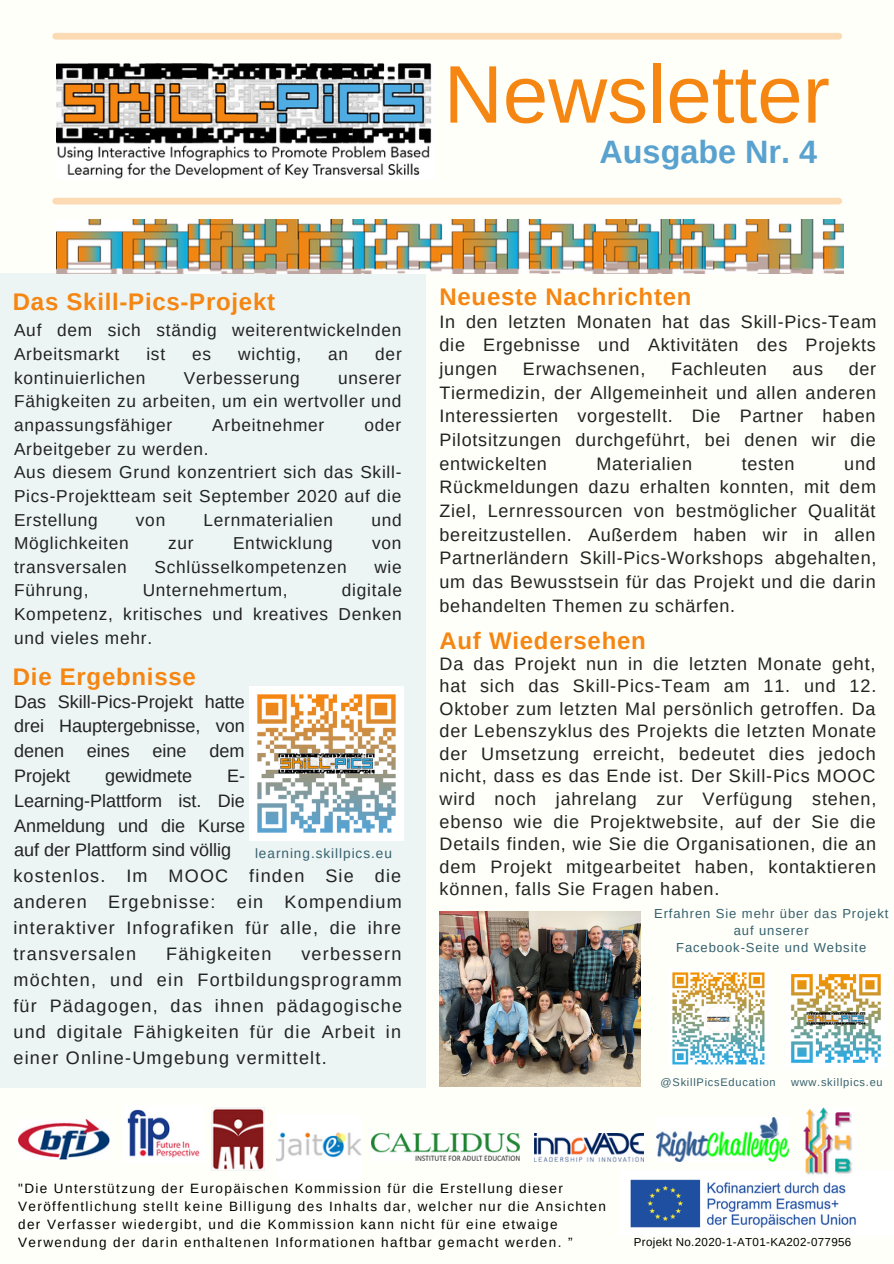
<style>
.page{position:relative;width:894px;height:1264px;background:#fff}
.page>*{position:absolute;margin:0;border:0;box-sizing:border-box;transform-origin:0 0}
.t1{font:81.75px "Arimo";color:#f58612}
.t2{font:700 32.4px "Arimo";color:#59a2d0}
.t3{font:700 24px "Arimo";letter-spacing:.03em;color:#f58612}
.t4{font:18px/23.7px "Arimo";letter-spacing:.04em;color:#222;text-align:justify}
.t5{font:18px/25.5px "Arimo";letter-spacing:.065em;color:#222}
.t6{font:18px "Arimo";color:#222}
.t7{font:17.25px/23.7px "Arimo";letter-spacing:.045em;color:#222}
.t8{font:13.65px "Arimo";letter-spacing:.07em;color:#34606d}
.t9{font:13.5px/18px "Arimo";letter-spacing:.105em;color:#000}
.t10{font:13.05px/16.8px "Arimo";letter-spacing:.07em;color:#34606d;text-align:center}
.t11{font:11.55px "Arimo";letter-spacing:.03em;color:#000}
.t12{font:10.95px "Arimo";letter-spacing:.07em;color:#34606d}
</style>
<div class="page">
<div style="left:0;top:0;width:893px;height:1263px;background:#fffff9"></div>
<img style="left:57px;top:63px;width:375px;height:116px">
<div style="left:0;top:273px;width:425px;height:814px;background:#ecf4f4"></div>
<div style="left:56px;top:33px;width:782px;height:7px;background:#fcdbb4"></div>
<div style="left:56px;top:198px;width:782px;height:6px;background:#fcdbb4"></div>
<img style="left:57px;top:219px;width:785px;height:54px">
<img style="left:791px;top:974px;width:90px;height:89px">
<img style="left:672px;top:972px;width:93px;height:93px">
<img style="left:250px;top:687px;width:153px;height:153px">
<img style="left:439px;top:911px;width:201px;height:175px">
<img style="left:630px;top:1179px;width:226px;height:49px">
<img style="left:803px;top:1107px;width:49px;height:68px">
<img style="left:276px;top:1132px;width:85px;height:30px">
<img style="left:211px;top:1107px;width:53px;height:63px">
<img style="left:18px;top:1119px;width:91px;height:40px">
<img style="left:371px;top:1133px;width:148px;height:27px">
<img style="left:127px;top:1109px;width:73px;height:49px">
<img style="left:534px;top:1133px;width:109px;height:28px">
<img style="left:656px;top:1117px;width:132px;height:44px">
<h1 class="t1" style="left:443px;top:49px;width:387px">Newsletter</h1>
<h2 class="t2" style="left:599px;top:134px;width:219px">Ausgabe Nr. 4</h2>
<h3 class="t3" style="left:13px;top:288px;width:264px">Das Skill-Pics-Projekt</h3>
<p class="t7" style="left:14px;top:318px;width:389px">Auf dem sich ständig weiterentwickelnden<br>Arbeitsmarkt</p>
<p class="t7" style="left:146px;top:342px;width:20px">ist</p>
<p class="t7" style="left:192px;top:342px;width:20px">es</p>
<p class="t7" style="left:238px;top:342px;width:64px">wichtig,</p>
<p class="t7" style="left:328px;top:342px;width:21px">an</p>
<p class="t7" style="left:375px;top:342px;width:28px">der</p>
<p class="t7" style="left:14px;top:366px;width:133px">kontinuierlichen</p>
<p class="t7" style="left:184px;top:366px;width:117px">Verbesserung</p>
<p class="t7" style="left:14px;top:366px;width:389px;text-align:justify;text-indent:324px">unserer Fähigkeiten zu arbeiten, um ein wertvoller und anpassungsfähiger</p>
<p class="t7" style="left:212px;top:413px;width:113px">Arbeitnehmer</p>
<p class="t7" style="left:364px;top:413px;width:38px">oder</p>
<p class="t7" style="left:14px;top:436px;width:389px">Arbeitgeber zu werden.<br>Aus diesem Grund konzentriert sich das Skill-<br>Pics-Projektteam seit September 2020 auf die<br>Erstellung</p>
<p class="t7" style="left:136px;top:507px;width:31px">von</p>
<p class="t7" style="left:203px;top:507px;width:131px">Lernmaterialien</p>
<p class="t7" style="left:371px;top:507px;width:32px">und</p>
<p class="t7" style="left:14px;top:531px;width:116px">Möglichkeiten</p>
<p class="t7" style="left:168px;top:531px;width:27px">zur</p>
<p class="t7" style="left:233px;top:531px;width:101px">Entwicklung</p>
<p class="t7" style="left:372px;top:531px;width:31px">von</p>
<p class="t7" style="left:14px;top:555px;width:114px">transversalen</p>
<p class="t7" style="left:154px;top:555px;width:193px">Schlüsselkompetenzen</p>
<p class="t7" style="left:374px;top:555px;width:29px">wie</p>
<p class="t7" style="left:14px;top:578px;width:76px">Führung,</p>
<p class="t7" style="left:143px;top:578px;width:146px">Unternehmertum,</p>
<p class="t7" style="left:14px;top:578px;width:389px;text-align:justify;text-indent:328px">digitale Kompetenz, kritisches und kreatives Denken und vieles mehr.</p>
<h3 class="t3" style="left:13px;top:662px;width:184px">Die Ergebnisse</h3>
<p class="t4" style="left:14px;top:689px;width:232px;line-height:24.8px">Das Skill-Pics-Projekt hatte drei Hauptergebnisse, von denen</p>
<p class="t4" style="left:87px;top:739px;width:45px">eines</p>
<p class="t4" style="left:152px;top:739px;width:36px">eine</p>
<p class="t4" style="left:209px;top:739px;width:37px">dem</p>
<p class="t6" style="left:14px;top:765px;width:58px">Projekt</p>
<p class="t6" style="left:105px;top:765px;width:89px">gewidmete</p>
<p class="t5" style="left:13px;top:763px;width:389px;text-indent:213px">E-<br>Learning-Plattform ist. Die<br>Anmeldung und die Kurse<br>auf der Plattform sind völlig<br>kostenlos. Im MOOC finden Sie die anderen Ergebnisse: ein Kompendium interaktiver Infografiken für alle, die ihre transversalen</p>
<p class="t8" style="left:255px;top:845px;width:138px">learning.skillpics.eu</p>
<p class="t4" style="left:13px;top:941px;width:390px;line-height:26px;text-indent:288px">verbessern möchten, und ein Fortbildungsprogramm für Pädagogen, das ihnen pädagogische und digitale Fähigkeiten für die Arbeit in einer Online-Umgebung vermittelt.</p>
<p class="t5" style="left:166px;top:941px;width:107px">Fähigkeiten</p>
<h3 class="t3" style="left:439px;top:284px;width:253px">Neueste Nachrichten</h3>
<p class="t4" style="left:439px;top:309px;width:438px">In den letzten Monaten hat das Skill-Pics-Team die Ergebnisse und Aktivitäten des Projekts jungen</p>
<p class="t4" style="left:439px;top:357px;width:438px;text-indent:409px">der Tiermedizin, der Allgemeinheit und allen anderen Interessierten vorgestellt. Die Partner haben Pilotsitzungen durchgeführt, bei denen wir die entwickelten</p>
<p class="t4" style="left:523px;top:357px;width:124px">Erwachsenen,</p>
<p class="t4" style="left:670px;top:357px;width:97px">Fachleuten</p>
<p class="t4" style="left:792px;top:357px;width:32px">aus</p>
<p class="t4" style="left:439px;top:451px;width:438px;text-indent:404px">und Rückmeldungen dazu erhalten konnten, mit dem Ziel, Lernressourcen von bestmöglicher Qualität bereitzustellen. Außerdem haben wir in allen Partnerländern Skill-Pics-Workshops abgehalten, um das Bewusstsein für das Projekt und die darin behandelten Themen zu schärfen.</p>
<p class="t4" style="left:596px;top:451px;width:97px">Materialien</p>
<p class="t4" style="left:741px;top:451px;width:54px">testen</p>
<h3 class="t3" style="left:439px;top:627px;width:208px">Auf Wiedersehen</h3>
<p class="t4" style="left:439px;top:652px;width:438px;line-height:22.5px">Da das Projekt nun in die letzten Monate geht, hat sich das Skill-Pics-Team am 11. und 12.<br>Oktober zum letzten Mal persönlich getroffen. Da der Lebenszyklus des Projekts die letzten Monate der Umsetzung erreicht, bedeutet dies jedoch nicht, dass es das Ende ist. Der Skill-Pics MOOC wird noch jahrelang zur Verfügung stehen, ebenso wie die Projektwebsite, auf der Sie die Details finden, wie Sie die Organisationen, die an dem Projekt mitgearbeitet haben, kontaktieren können, falls Sie Fragen haben.</p>
<p class="t10" style="left:654px;top:905px;width:236px">Erfahren Sie mehr über das Projekt auf unserer<br>Facebook-Seite und Website</p>
<p class="t12" style="left:660px;top:1076px;width:116px">@SkillPicsEducation</p>
<p class="t12" style="left:790px;top:1076px;width:93px">www.skillpics.eu</p>
<p class="t9" style="left:18px;top:1179px;width:589px">"Die Unterstützung der Europäischen Kommission für die Erstellung dieser Veröffentlichung stellt keine Billigung des Inhalts dar, welcher nur die Ansichten der Verfasser wiedergibt, und die Kommission kann nicht für eine etwaige Verwendung der darin enthaltenen Informationen haftbar gemacht werden. ”</p>
<p class="t11" style="left:633px;top:1235px;width:219px">Projekt No.2020-1-AT01-KA202-077956</p>
</div>
